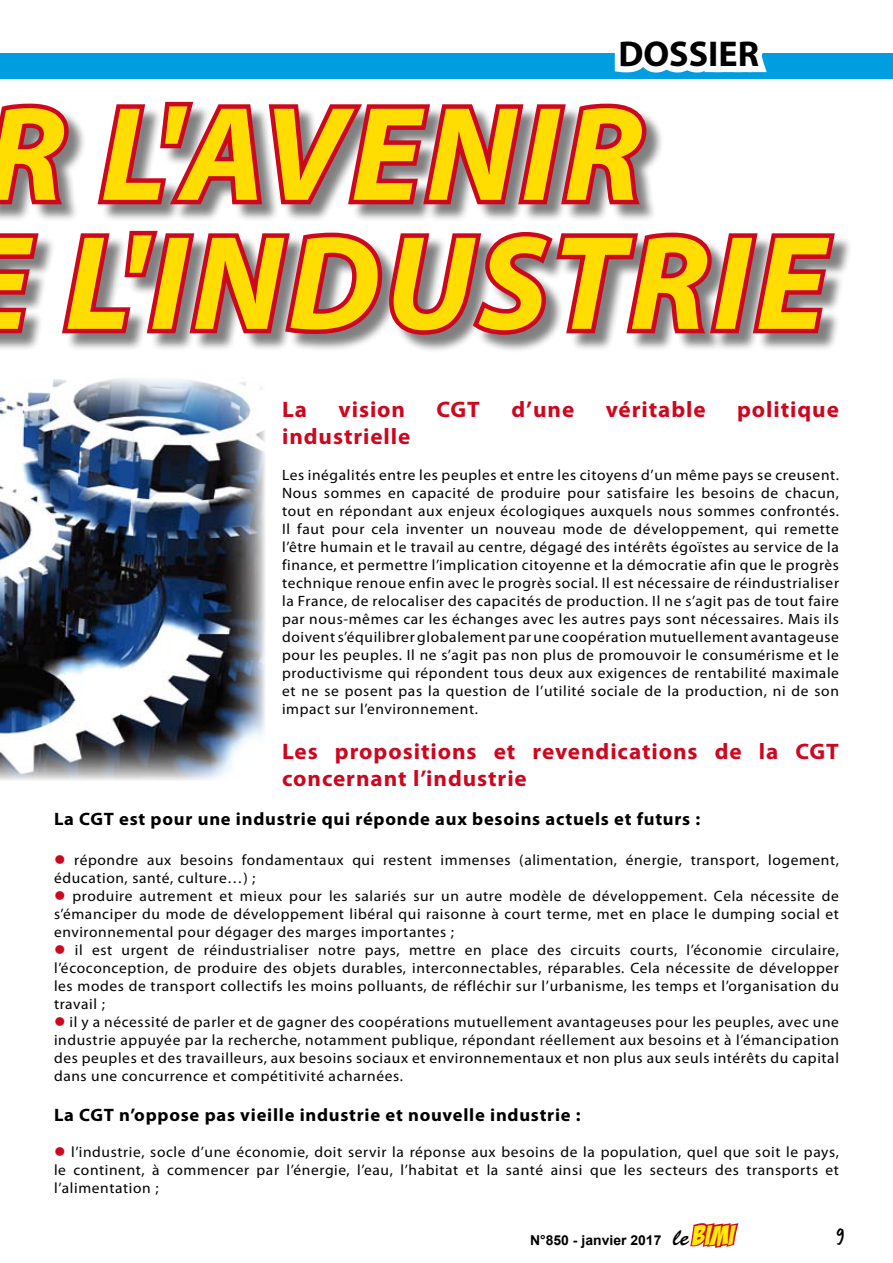
<style>
.page{position:relative;width:893px;height:1263px;background:#fff}
.page>*{position:absolute;margin:0;border:0;box-sizing:border-box;transform-origin:0 0}
.t1{font:italic 700 135px/129px "Myriad Pro";letter-spacing:.04em;color:#fd0}
.t2{font:700 36px "Myriad Pro";color:#000}
.t3{font:27.3px "Bada Boom BB";color:#ffed00}
.t4{font:700 22.5px/27px "Myriad Pro";letter-spacing:.04em;color:#cd071e}
.t5{font:22.5px "Trash Hand";color:#000}
.t6{font:700 18px "Myriad Pro";letter-spacing:.04em;color:#000}
.t7{font:15px/18px "Myriad Pro";letter-spacing:.04em;color:#000;text-align:justify}
.t8{font:700 13.65px "Arial";color:#000}
.s1{color:#cd071e}
.s2{font-family:"Brush Script Std";font-size:24px;color:#000}
</style>
<div class="page">
<svg style="left:690px;top:1223px;width:49px;height:25px"></svg>
<img style="left:0;top:583px;width:265px;height:197px">
<div style="left:0;top:53px;width:893px;height:25px;background:#009ee0"></div>
<svg style="left:607px;top:53px;width:171px;height:26px"></svg>
<div style="left:0;top:104px;width:893px;height:479px;background:#000;opacity:.5"></div>
<svg style="left:0;top:103px;width:73px;height:107px;background:#b65f69"></svg>
<svg style="left:93px;top:101px;width:558px;height:111px;background:#bf6c76"></svg>
<svg style="left:0;top:229px;width:44px;height:109px;background:#bd747c"></svg>
<svg style="left:57px;top:225px;width:783px;height:114px"></svg>
<h2 class="t2" style="left:618px;top:31px;width:142px">DOSSIER</h2>
<h1 class="t1" style="left:65px;top:86px;width:762px;text-indent:-79px">R L'AVENIR<br>L'INDUSTRIE</h1>
<h3 class="t4" style="left:282px;top:395px;width:27px">La</h3>
<h3 class="t4" style="left:339px;top:395px;width:68px">vision</h3>
<h3 class="t4" style="left:437px;top:395px;width:45px">CGT</h3>
<h3 class="t4" style="left:511px;top:395px;width:64px">d’une</h3>
<h3 class="t4" style="left:606px;top:395px;width:101px">véritable</h3>
<h3 class="t4" style="left:737px;top:395px;width:103px">politique</h3>
<h3 class="t4" style="left:282px;top:422px;width:130px">industrielle</h3>
<p class="t7" style="left:282px;top:465px;width:558px">Les inégalités entre les peuples et entre les citoyens d’un même pays se creusent.<br>Nous sommes en capacité de produire pour satisfaire les besoins de chacun, tout en répondant aux enjeux écologiques auxquels nous sommes confrontés.<br>Il faut pour cela inventer un nouveau mode de développement, qui remette l’être humain et le travail au centre, dégagé des intérêts égoïstes au service de la finance, et permettre l’implication citoyenne et la démocratie afin que le progrès technique renoue enfin avec le progrès social. Il est nécessaire de réindustrialiser la France, de relocaliser des capacités de production. Il ne s’agit pas de tout faire par nous-mêmes car les échanges avec les autres pays sont nécessaires. Mais ils doivent s’équilibrer globalement par une coopération mutuellement avantageuse pour les peuples. Il ne s’agit pas non plus de promouvoir le consumérisme et le productivisme qui répondent tous deux aux exigences de rentabilité maximale et ne se posent pas la question de l’utilité sociale de la production, ni de son impact sur l’environnement.</p>
<h3 class="t4" style="left:282px;top:737px;width:558px">Les propositions et revendications de la CGT concernant l’industrie</h3>
<p class="t6" style="left:54px;top:807px;width:648px">La CGT est pour une industrie qui réponde aux besoins actuels et futurs :</p>
<p class="t7" style="left:54px;top:850px;width:786px"><span class="s1">●</span> répondre aux besoins fondamentaux qui restent immenses (alimentation, énergie, transport, logement, éducation, santé, culture…) ;</p>
<p class="t7" style="left:54px;top:886px;width:786px"><span class="s1">●</span> produire autrement et mieux pour les salariés sur un autre modèle de développement. Cela nécessite de s’émanciper du mode de développement libéral qui raisonne à court terme, met en place le dumping social et environnemental pour dégager des marges importantes ;</p>
<p class="t7" style="left:54px;top:940px;width:786px"><span class="s1">●</span> il est urgent de réindustrialiser notre pays, mettre en place des circuits courts, l’économie circulaire, l’écoconception, de produire des objets durables, interconnectables, réparables. Cela nécessite de développer les modes de transport collectifs les moins polluants, de réfléchir sur l’urbanisme, les temps et l’organisation du travail ;</p>
<p class="t7" style="left:54px;top:1012px;width:786px"><span class="s1">●</span> il y a nécessité de parler et de gagner des coopérations mutuellement avantageuses pour les peuples, avec une industrie appuyée par la recherche, notamment publique, répondant réellement aux besoins et à l’émancipation des peuples et des travailleurs, aux besoins sociaux et environnementaux et non plus aux seuls intérêts du capital dans une concurrence et compétitivité acharnées.</p>
<p class="t6" style="left:54px;top:1103px;width:528px">La CGT n’oppose pas vieille industrie et nouvelle industrie :</p>
<p class="t7" style="left:54px;top:1142px;width:787px"><span class="s1">●</span> l’industrie, socle d’une économie, doit servir la réponse aux besoins de la population, quel que soit le pays, le continent, à commencer par l’énergie, l’eau, l’habitat et la santé ainsi que les secteurs des transports et l’alimentation ;</p>
<h3 class="t3" style="left:673px;top:1221px;width:63px"><span class="s2">le</span> BIMI</h3>
<p class="t8" style="left:530px;top:1231px;width:133px">N°850 - janvier 2017</p>
<h3 class="t5" style="left:837px;top:1223px;width:9px">9</h3>
</div>
